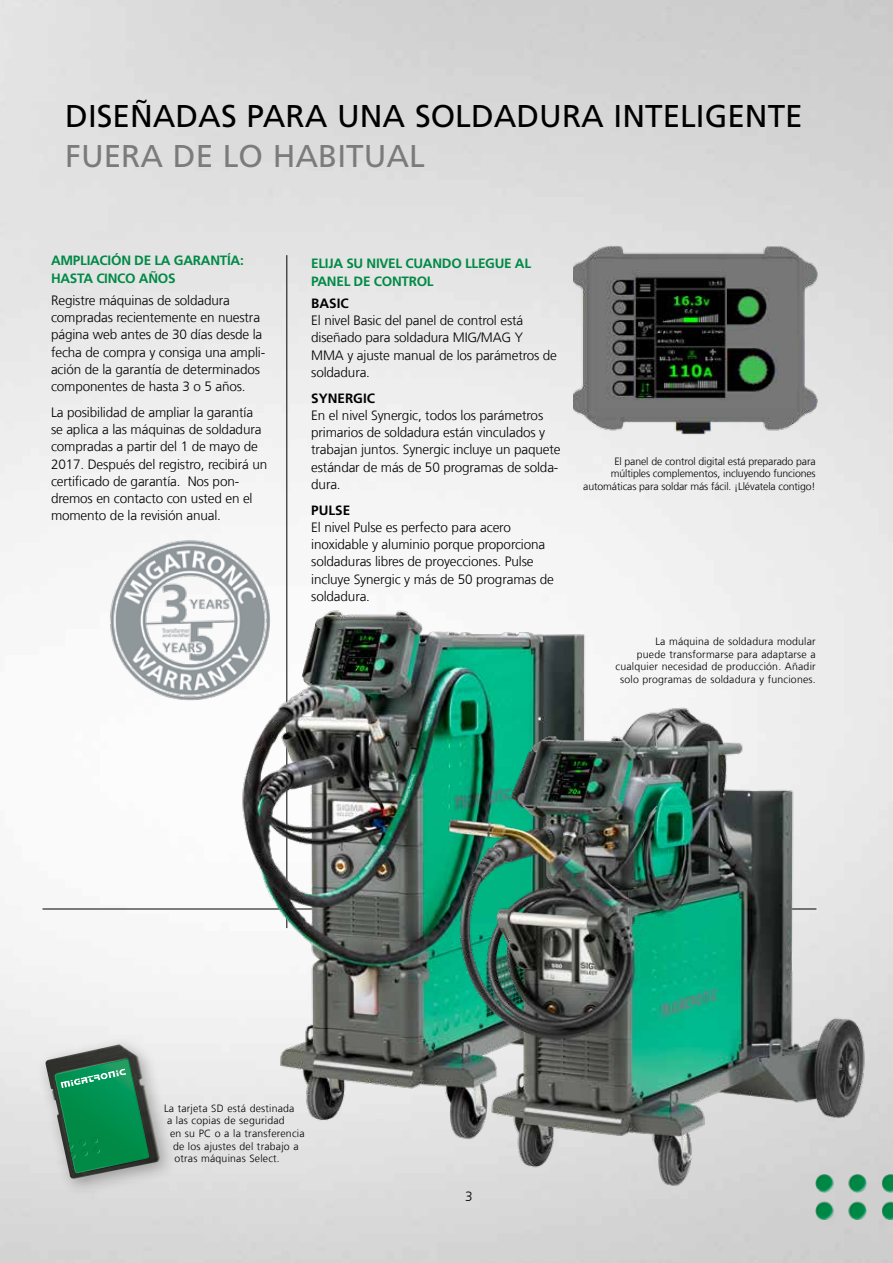
<style>
.page{position:relative;width:893px;height:1263px;background:#fff}
.page>*{position:absolute;margin:0;border:0;box-sizing:border-box;transform-origin:0 0}
.t1{font:31.5px "Frutiger LT Pro";color:#000}
.t2{font:31.5px "Frutiger LT Pro";color:#7c7b7b}
.t3{font:300 13.5px/17.2px "Frutiger LT Com";letter-spacing:-.01em;color:#000}
.t4{font:700 13.5px/18.8px "Frutiger LT Pro";letter-spacing:-.02em;color:#008a46}
.t5{font:700 13.5px "Frutiger LT Pro";color:#000}
.t6{font:300 10.5px/12.6px "Frutiger LT Com";letter-spacing:.02em;color:#000;text-align:right}
.t7{font:300 10.5px/12.6px "Frutiger LT Com";letter-spacing:-.01em;color:#000;text-align:right}
</style>
<div class="page">
<img style="left:814px;top:1174px;width:79px;height:46px">
<hr style="left:286px;top:255px;width:1px;height:673px;background:#000">
<hr style="left:43px;top:909px;width:773px;height:1px;background:#000">
<img style="left:573px;top:244px;width:244px;height:191px">
<img style="left:236px;top:603px;width:428px;height:542px">
<div style="left:36px;top:1035px;width:141px;height:161px;background:#000;opacity:.3"></div>
<img style="left:45px;top:1044px;width:117px;height:136px">
<svg style="left:55px;top:1059px;width:94px;height:119px;background:#29885b"></svg>
<img style="left:442px;top:702px;width:429px;height:486px">
<img style="left:105px;top:535px;width:216px;height:191px">
<h1 class="t1" style="left:65px;top:98px;width:739px">DISEÑADAS PARA UNA SOLDADURA INTELIGENTE</h1>
<h1 class="t2" style="left:65px;top:137px;width:361px">FUERA DE LO HABITUAL</h1>
<p class="t4" style="left:51px;top:251px;width:194px">AMPLIACIÓN DE LA GARANTÍA:<br>HASTA CINCO AÑOS</p>
<p class="t3" style="left:51px;top:292px;width:216px">Registre máquinas de soldadura compradas recientemente en nuestra página web antes de 30 días desde la fecha de compra y consiga una ampli&shy;ación de la garantía de determinados componentes de hasta 3 o 5 años.</p>
<p class="t3" style="left:51px;top:404px;width:218px">La posibilidad de ampliar la garantía se aplica a las máquinas de soldadura compradas a partir del 1 de mayo de 2017. Después del registro, recibirá un certificado de garantía. Nos pon&shy;dremos en contacto con usted en el momento de la revisión anual.</p>
<p class="t4" style="left:311px;top:253px;width:221px">ELIJA SU NIVEL CUANDO LLEGUE AL<br>PANEL DE CONTROL</p>
<p class="t5" style="left:311px;top:295px;width:39px">BASIC</p>
<p class="t3" style="left:311px;top:312px;width:247px">El nivel Basic del panel de control está diseñado para soldadura MIG/MAG Y<br>MMA y ajuste manual de los parámetros de soldadura.</p>
<p class="t5" style="left:311px;top:390px;width:65px">SYNERGIC</p>
<p class="t3" style="left:311px;top:407px;width:251px">En el nivel Synergic, todos los parámetros primarios de soldadura están vinculados y trabajan juntos. Synergic incluye un paquete estándar de más de 50 programas de solda&shy;dura.</p>
<p class="t5" style="left:311px;top:502px;width:41px">PULSE</p>
<p class="t3" style="left:311px;top:519px;width:244px">El nivel Pulse es perfecto para acero inoxidable y aluminio porque proporciona soldaduras libres de proyecciones. Pulse incluye Synergic y más de 50 programas de soldadura.</p>
<p class="t7" style="left:583px;top:455px;width:234px">El panel de control digital está preparado para múltiples complementos, incluyendo funciones automáticas para soldar más fácil. ¡Llévatela contigo!</p>
<p class="t6" style="left:615px;top:635px;width:202px">La máquina de soldadura modular<br>puede transformarse para adaptarse a cualquier necesidad de producción. Añadir solo programas de soldadura y funciones.</p>
<p class="t6" style="left:164px;top:1102px;width:132px">La tarjeta SD está destinada</p>
<p class="t6" style="left:167px;top:1114px;width:119px">a las copias de seguridad</p>
<p class="t6" style="left:170px;top:1127px;width:136px">en su PC o a la transferencia</p>
<p class="t6" style="left:173px;top:1140px;width:127px">de los ajustes del trabajo a</p>
<p class="t6" style="left:175px;top:1152px;width:107px">otras máquinas Select.</p>
<p class="t3" style="left:465px;top:1187px;width:9px">3</p>
</div>
